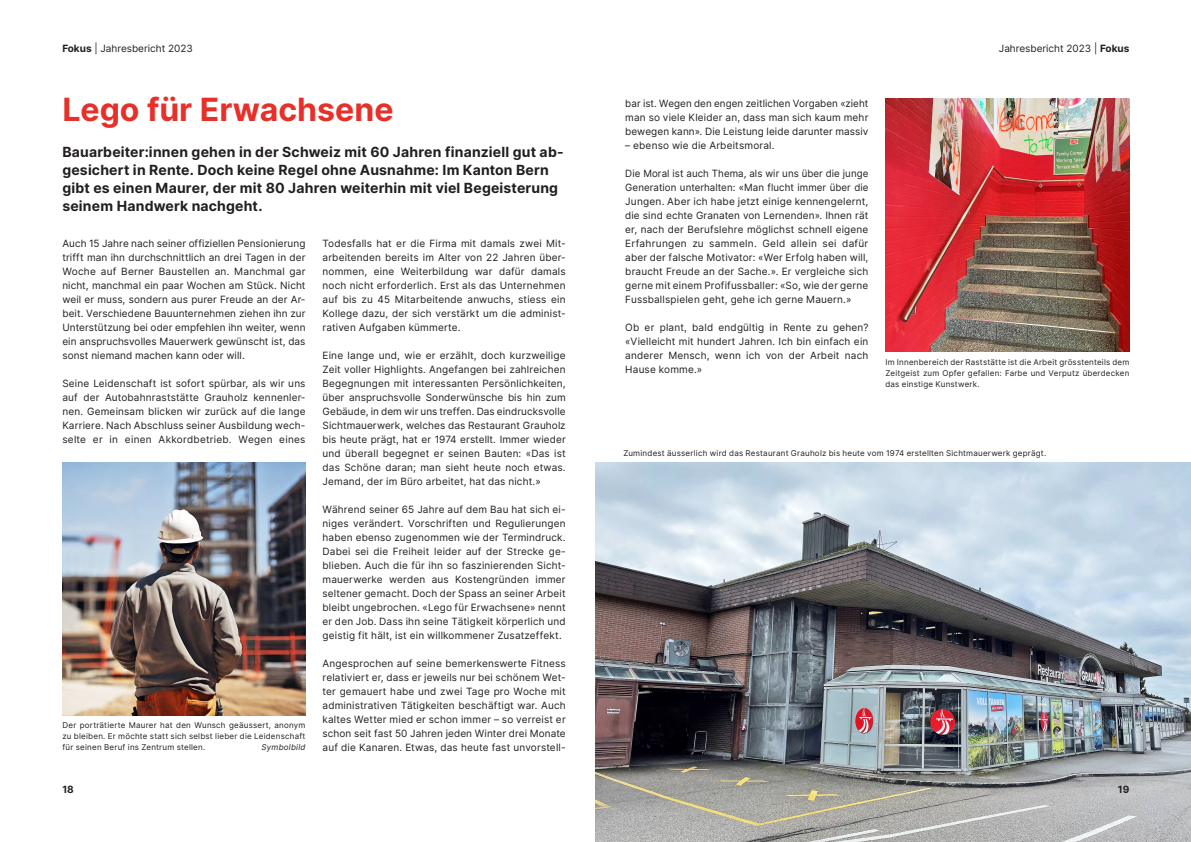
<style>
.page{position:relative;width:1191px;height:842px;background:#fff}
.page>*{position:absolute;margin:0;border:0;box-sizing:border-box;transform-origin:0 0}
.t1{font:700 32px "Inter";color:#e63029}
.t2{font:700 14px/18px "Inter";letter-spacing:.015em;color:#231f20}
.t3{font:10px/14px "Inter";letter-spacing:.015em;color:#231f20;text-align:justify}
.t4{font:700 10px "Inter";color:#231f20}
.t5{font:8px/11px "Inter";letter-spacing:.03em;color:#231f20;text-align:justify}
.t6{font:italic 8px "Inter";letter-spacing:.03em;color:#231f20}
.s1{font-weight:700}
</style>
<div class="page">
<img style="left:595px;top:463px;width:596px;height:379px">
<img style="left:62px;top:463px;width:243px;height:253px">
<img style="left:885px;top:98px;width:244px;height:253px">
<p class="t3" style="left:62px;top:41px;width:132px"><span class="s1">Fokus</span> | Jahresbericht 2023</p>
<p class="t3" style="left:999px;top:41px;width:132px">Jahresbericht 2023 | <span class="s1">Fokus</span></p>
<h1 class="t1" style="left:62px;top:85px;width:332px">Lego für Erwachsene</h1>
<p class="t2" style="left:62px;top:142px;width:503px">Bauarbeiter:innen gehen in der Schweiz mit 60 Jahren finanziell gut ab&shy;gesichert in Rente. Doch keine Regel ohne Ausnahme: Im Kanton Bern gibt es einen Maurer, der mit 80 Jahren weiterhin mit viel Begeisterung seinem Handwerk nachgeht.</p>
<p class="t3" style="left:62px;top:236px;width:245px">Auch 15 Jahre nach seiner offiziellen Pensionierung trifft man ihn durchschnittlich an drei Tagen in der Woche auf Berner Baustellen an. Manchmal gar nicht, manchmal ein paar Wochen am Stück. Nicht weil er muss, sondern aus purer Freude an der Ar&shy;beit. Verschiedene Bauunternehmen ziehen ihn zur Unterstützung bei oder empfehlen ihn weiter, wenn ein anspruchsvolles Mauerwerk gewünscht ist, das sonst niemand machen kann oder will.</p>
<p class="t3" style="left:62px;top:376px;width:245px">Seine Leidenschaft ist sofort spürbar, als wir uns auf der Autobahnraststätte Grauholz kennenler&shy;nen. Gemeinsam blicken wir zurück auf die lange Karriere. Nach Abschluss seiner Ausbildung wech&shy;selte er in einen Akkordbetrieb. Wegen eines</p>
<p class="t3" style="left:322px;top:236px;width:245px">Todesfalls hat er die Firma mit damals zwei Mit&shy;arbeitenden bereits im Alter von 22 Jahren über&shy;nommen, eine Weiterbildung war dafür damals noch nicht erforderlich. Erst als das Unternehmen auf bis zu 45 Mitarbeitende anwuchs, stiess ein Kollege dazu, der sich verstärkt um die administ&shy;rativen Aufgaben kümmerte.</p>
<p class="t3" style="left:322px;top:348px;width:245px">Eine lange und, wie er erzählt, doch kurzweilige Zeit voller Highlights. Angefangen bei zahlreichen Begegnungen mit interessanten Persönlichkeiten, über anspruchsvolle Sonderwünsche bis hin zum Gebäude, in dem wir uns treffen. Das eindrucksvolle Sichtmauerwerk, welches das Restaurant Grauholz bis heute prägt, hat er 1974 erstellt. Immer wieder und überall begegnet er seinen Bauten: «Das ist das Schöne daran; man sieht heute noch etwas.<br>Jemand, der im Büro arbeitet, hat das nicht.»</p>
<p class="t3" style="left:322px;top:502px;width:245px">Während seiner 65 Jahre auf dem Bau hat sich ei&shy;niges verändert. Vorschriften und Regulierungen haben ebenso zugenommen wie der Termindruck.<br>Dabei sei die Freiheit leider auf der Strecke ge&shy;blieben. Auch die für ihn so faszinierenden Sicht&shy;mauerwerke werden aus Kostengründen immer seltener gemacht. Doch der Spass an seiner Arbeit bleibt ungebrochen. «Lego für Erwachsene» nennt er den Job. Dass ihn seine Tätigkeit körperlich und geistig fit hält, ist ein willkommener Zusatzeffekt.</p>
<p class="t3" style="left:322px;top:656px;width:245px">Angesprochen auf seine bemerkenswerte Fitness relativiert er, dass er jeweils nur bei schönem Wet&shy;ter gemauert habe und zwei Tage pro Woche mit administrativen Tätigkeiten beschäftigt war. Auch kaltes Wetter mied er schon immer – so verreist er schon seit fast 50 Jahren jeden Winter drei Monate auf die Kanaren. Etwas, das heute fast unvorstell-</p>
<p class="t5" style="left:62px;top:720px;width:244px">Der porträtierte Maurer hat den Wunsch geäussert, anonym zu bleiben. Er möchte statt sich selbst lieber die Leidenschaft für seinen Beruf ins Zentrum stellen.</p>
<p class="t6" style="left:262px;top:742px;width:45px">Symbolbild</p>
<p class="t3" style="left:625px;top:96px;width:245px">bar ist. Wegen den engen zeitlichen Vorgaben «zieht man so viele Kleider an, dass man sich kaum mehr bewegen kann». Die Leistung leide darunter massiv</p>
<p class="t3" style="left:625px;top:138px;width:151px">– ebenso wie die Arbeitsmoral.</p>
<p class="t3" style="left:625px;top:166px;width:245px">Die Moral ist auch Thema, als wir uns über die junge Generation unterhalten: «Man flucht immer über die Jungen. Aber ich habe jetzt einige kennengelernt, die sind echte Granaten von Lernenden». Ihnen rät er, nach der Berufslehre möglichst schnell eigene Erfahrungen zu sammeln. Geld allein sei dafür aber der falsche Motivator: «Wer Erfolg haben will, braucht Freude an der Sache.». Er vergleiche sich gerne mit einem Profifussballer: «So, wie der gerne Fussballspielen geht, gehe ich gerne Mauern.»</p>
<p class="t3" style="left:625px;top:320px;width:245px">Ob er plant, bald endgültig in Rente zu gehen? «Vielleicht mit hundert Jahren. Ich bin einfach ein anderer Mensch, wenn ich von der Arbeit nach Hause komme.»</p>
<p class="t5" style="left:885px;top:356px;width:245px">Im Innenbereich der Raststätte ist die Arbeit grösstenteils dem Zeitgeist zum Opfer gefallen: Farbe und Verputz überdecken das einstige Kunstwerk.</p>
<p class="t5" style="left:623px;top:447px;width:424px">Zumindest äusserlich wird das Restaurant Grauholz bis heute vom 1974 erstellten Sichtmauerwerk geprägt.</p>
<p class="t4" style="left:62px;top:782px;width:13px">18</p>
<p class="t4" style="left:1118px;top:782px;width:13px">19</p>
</div>
